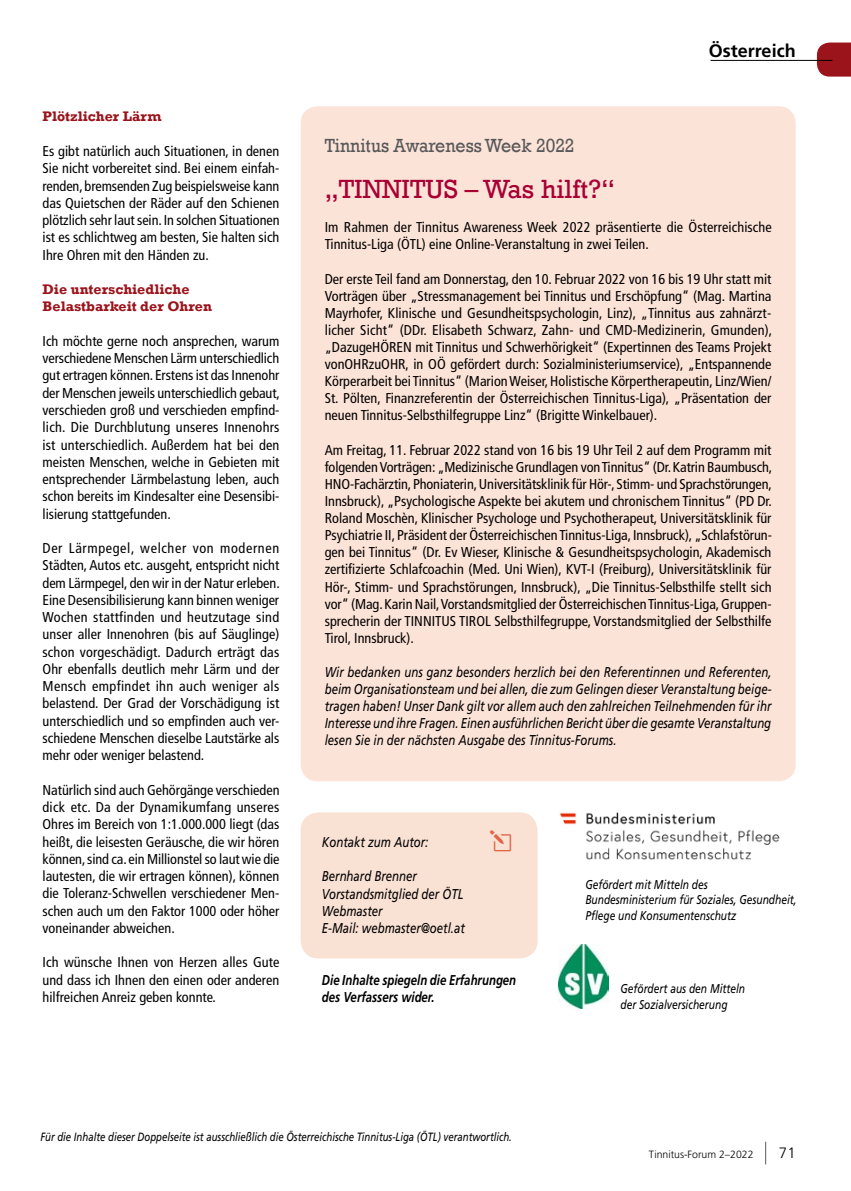
<style>
.page{position:relative;width:851px;height:1191px;background:#fff}
.page>*{position:absolute;margin:0;border:0;box-sizing:border-box;transform-origin:0 0}
.t1{font:27px "Rockwell";color:#a90034}
.t2{font:21px "Elegant Icons";color:#df6647}
.t3{font:19.5px "Rockwell";color:#58585a;scale:.91 1}
.t4{font:700 18px "Frutiger";color:#000}
.t5{font:300 15px "Frutiger";color:#000}
.t6{font:condensed 14.25px/17.2px "Frutiger";color:#000;text-align:justify}
.t7{font:italic 14.25px/17.1px "Frutiger";color:#000;text-align:justify;scale:.8 1}
.t8{font:700 14.25px/17.2px "Rockwell";color:#9b141c}
.t9{font:italic 700 14.25px/17.2px "Frutiger";color:#000;scale:.8 1}
.t10{font:italic 12.75px/15.3px "Frutiger";color:#000;scale:.8 1}
.t11{font:italic 12px "Frutiger";color:#000;scale:.8 1}
.t12{font:300 10.5px "Frutiger";color:#000}
</style>
<div class="page">
<svg style="left:765px;top:1141px;width:1px;height:23px"></svg>
<div style="left:300px;top:812px;width:237px;height:146px;background:#f9e1d4;border-radius:18px"></div>
<svg style="left:816px;top:43px;width:34px;height:34px"></svg>
<hr style="left:710px;top:60px;width:122px;height:1px;background:#000">
<img style="left:558px;top:944px;width:50px;height:64px">
<img style="left:559px;top:812px;width:221px;height:48px">
<div style="left:300px;top:106px;width:495px;height:675px;background:#fce3d7;border-radius:17px"></div>
<p class="t8" style="left:43px;top:108px;width:121px">Plötzlicher Lärm</p>
<p class="t6" style="left:43px;top:143px;width:238px">Es gibt natürlich auch Situationen, in denen Sie nicht vorbereitet sind. Bei einem einfah&shy;renden, bremsenden Zug beispielsweise kann das Quietschen der Räder auf den Schienen plötzlich sehr laut sein. In solchen Situationen ist es schlichtweg am besten, Sie halten sich Ihre Ohren mit den Händen zu.</p>
<p class="t8" style="left:43px;top:281px;width:171px">Die unterschiedliche<br>Belastbarkeit der Ohren</p>
<p class="t6" style="left:43px;top:332px;width:239px">Ich möchte gerne noch ansprechen, warum verschiedene Menschen Lärm unterschiedlich gut ertragen können. Erstens ist das Innenohr der Menschen jeweils unterschiedlich gebaut, verschieden groß und verschieden empfind&shy;lich. Die Durchblutung unseres Innenohrs ist unterschiedlich. Außerdem hat bei den meisten Menschen, welche in Gebieten mit entsprechender Lärmbelastung leben, auch schon bereits im Kindesalter eine Desensibi&shy;lisierung stattgefunden.</p>
<p class="t6" style="left:43px;top:539px;width:239px">Der Lärmpegel, welcher von modernen Städten, Autos etc. ausgeht, entspricht nicht dem Lärmpegel, den wir in der Natur erleben.<br>Eine Desensibilisierung kann binnen weniger Wochen stattfinden und heutzutage sind unser aller Innenohren (bis auf Säuglinge) schon vorgeschädigt. Dadurch erträgt das Ohr ebenfalls deutlich mehr Lärm und der Mensch empfindet ihn auch weniger als belastend. Der Grad der Vorschädigung ist unterschiedlich und so empfinden auch ver&shy;schiedene Menschen dieselbe Lautstärke als mehr oder weniger belastend.</p>
<p class="t6" style="left:43px;top:781px;width:238px">Natürlich sind auch Gehörgänge verschieden dick etc. Da der Dynamikumfang unseres Ohres im Bereich von 1:1.000.000 liegt (das heißt, die leisesten Geräusche, die wir hören können, sind ca. ein Millionstel so laut wie die lautesten, die wir ertragen können), können die Toleranz-Schwellen verschiedener Men&shy;schen auch um den Faktor 1000 oder höher voneinander abweichen.</p>
<p class="t6" style="left:43px;top:954px;width:238px">Ich wünsche Ihnen von Herzen alles Gute und dass ich Ihnen den einen oder anderen hilfreichen Anreiz geben konnte.</p>
<h3 class="t3" style="left:325px;top:135px;width:276px">Tinnitus Awareness Week 2022</h3>
<p class="t4" style="left:708px;top:40px;width:88px">Österreich</p>
<h1 class="t1" style="left:325px;top:173px;width:292px">„TINNITUS – Was hilft?“</h1>
<p class="t6" style="left:325px;top:219px;width:448px">Im Rahmen der Tinnitus Awareness Week 2022 präsentierte die Österreichische<br>Tinnitus-Liga (ÖTL) eine Online-Veranstaltung in zwei Teilen.</p>
<p class="t6" style="left:325px;top:270px;width:449px">Der erste Teil fand am Donnerstag, den 10. Februar 2022 von 16 bis 19 Uhr statt mit Vorträgen über „Stressmanagement bei Tinnitus und Erschöpfung“ (Mag. Martina Mayrhofer, Klinische und Gesundheitspsychologin, Linz), „Tinnitus aus zahnärzt&shy;licher Sicht“ (DDr. Elisabeth Schwarz, Zahn- und CMD-Medizinerin, Gmunden), „DazugeHÖREN mit Tinnitus und Schwerhörigkeit“ (Expertinnen des Teams Projekt vonOHRzuOHR, in OÖ gefördert durch: Sozialministeriumservice), „Entspannende Körperarbeit bei Tinnitus“ (Marion Weiser, Holistische Körpertherapeutin, Linz/Wien/ St. Pölten, Finanzreferentin der Österreichischen Tinnitus-Liga), „Präsentation der neuen Tinnitus-Selbsthilfegruppe Linz“ (Brigitte Winkelbauer).</p>
<p class="t6" style="left:325px;top:441px;width:449px">Am Freitag, 11. Februar 2022 stand von 16 bis 19 Uhr Teil 2 auf dem Programm mit folgenden Vorträgen: „Medizinische Grundlagen von Tinnitus“ (Dr. Katrin Baumbusch, HNO-Fachärztin, Phoniaterin, Universitätsklinik für Hör-, Stimm- und Sprachstörungen, Innsbruck), „Psychologische Aspekte bei akutem und chronischem Tinnitus“ (PD Dr.<br>Roland Moschèn, Klinischer Psychologe und Psychotherapeut, Universitätsklinik für Psychiatrie II, Präsident der Österreichischen Tinnitus-Liga, Innsbruck), „Schlafstörun&shy;gen bei Tinnitus“ (Dr. Ev Wieser, Klinische &amp; Gesundheitspsychologin, Akademisch zertifizierte Schlafcoachin (Med. Uni Wien), KVT-I (Freiburg), Universitätsklinik für Hör-, Stimm- und Sprachstörungen, Innsbruck), „Die Tinnitus-Selbsthilfe stellt sich vor“ (Mag. Karin Nail, Vorstandsmitglied der Österreichischen Tinnitus-Liga, Gruppen&shy;sprecherin der TINNITUS TIROL Selbsthilfegruppe, Vorstandsmitglied der Selbsthilfe Tirol, Innsbruck).</p>
<p class="t7" style="left:325px;top:663px;width:560px">Wir bedanken uns ganz besonders herzlich bei den Referentinnen und Referenten, beim Organisationsteam und bei allen, die zum Gelingen dieser Veranstaltung beige&shy;tragen haben! Unser Dank gilt vor allem auch den zahlreichen Teilnehmenden für ihr Interesse und ihre Fragen. Einen ausführlichen Bericht über die gesamte Veranstaltung lesen Sie in der nächsten Ausgabe des Tinnitus-Forums.</p>
<p class="t7" style="left:322px;top:833px;width:135px">Kontakt zum Autor:</p>
<p class="t7" style="left:322px;top:867px;width:180px;text-align:left">Bernhard Brenner<br>Vorstandsmitglied der ÖTL<br>Webmaster<br>E-Mail: webmaster@oetl.at</p>
<h2 class="t2" style="left:490px;top:830px;width:22px">●</h2>
<p class="t9" style="left:322px;top:971px;width:244px">Die Inhalte spiegeln die Erfahrungen des Verfassers wider.</p>
<p class="t10" style="left:585px;top:877px;width:266px">Gefördert mit Mitteln des<br>Bundesministerium für Soziales, Gesundheit,<br>Pflege und Konsumentenschutz</p>
<p class="t10" style="left:620px;top:981px;width:157px">Gefördert aus den Mitteln der Sozialversicherung</p>
<p class="t11" style="left:40px;top:1130px;width:591px">Für die Inhalte dieser Doppelseite ist ausschließlich die Österreichische Tinnitus-Liga (ÖTL) verantwortlich.</p>
<p class="t12" style="left:648px;top:1148px;width:106px">Tinnitus-Forum 2–2022</p>
<p class="t5" style="left:778px;top:1144px;width:18px">71</p>
</div>
